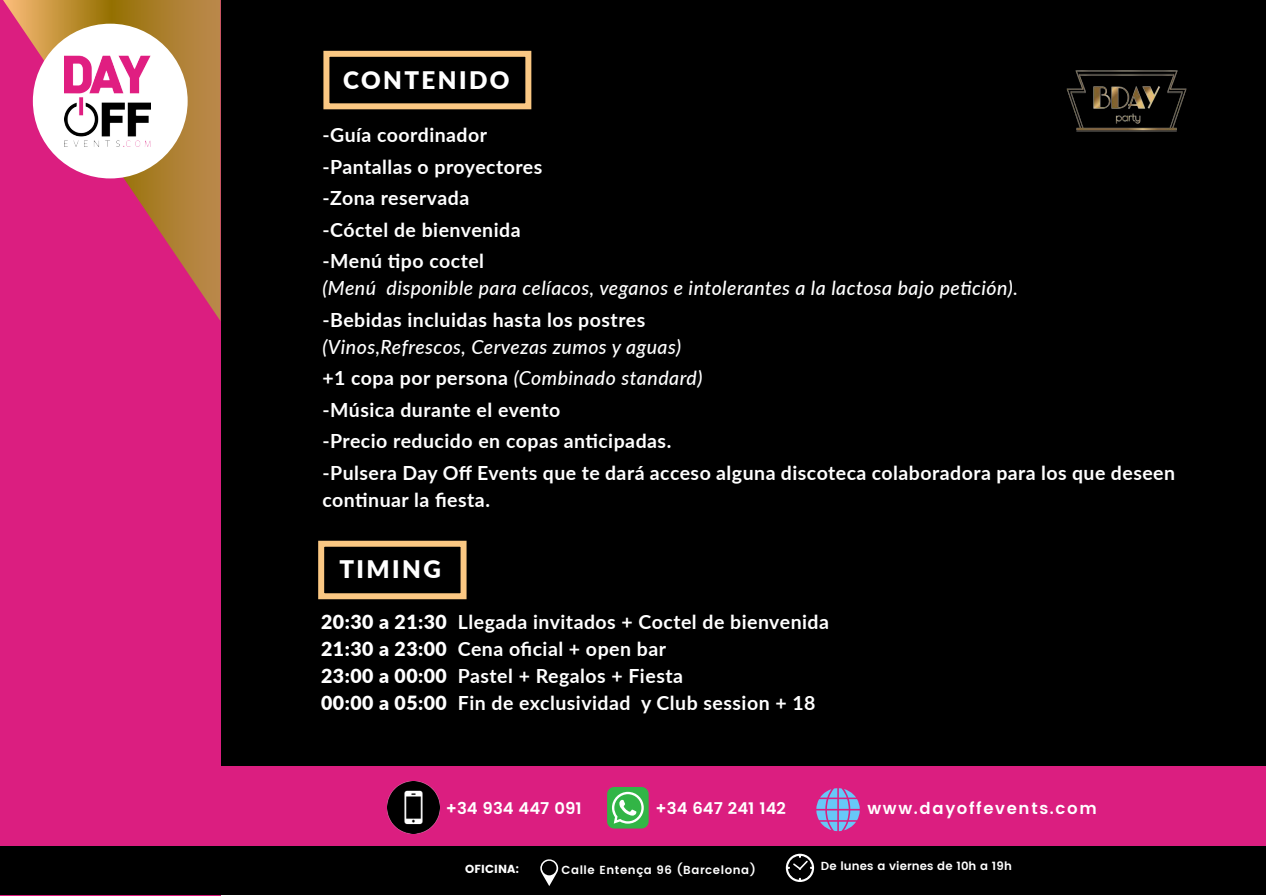
<style>
.page{position:relative;width:1266px;height:896px;background:#fff}
.page>*{position:absolute;margin:0;border:0;box-sizing:border-box;transform-origin:0 0}
.t1{font:900 24.15px "Lato";letter-spacing:.1em;color:#fff}
.t2{font:700 19.5px/31.5px "Lato";letter-spacing:.025em;color:#fff}
.t3{font:italic 500 19.5px "Lato";letter-spacing:.025em;color:#fff}
.t4{font:600 16.35px "Poppins";color:#fff}
.t5{font:600 16.35px "Poppins";letter-spacing:.1em;color:#fff}
.t6{font:600 11.7px "Poppins";letter-spacing:.05em;color:#fff}
.t7{font:600 11.7px "Poppins";letter-spacing:.01em;color:#fff}
.t8{font:11.7px "Poppins";letter-spacing:.01em;color:#fff}
.s1{font-weight:500;font-style:italic}
.s2{font-weight:900}
</style>
<div class="page">
<div style="left:220px;top:0;width:1046px;height:894px;background:#000"></div>
<div style="left:207px;top:767px;width:1059px;height:79px;background:#db1e80"></div>
<div style="left:607px;top:787px;width:42px;height:41px;background:#32b546;border-radius:7px"></div>
<svg style="left:612px;top:792px;width:32px;height:32px"></svg>
<img style="left:388px;top:782px;width:51px;height:51px">
<svg style="left:816px;top:788px;width:44px;height:43px"></svg>
<div style="left:0;top:0;width:220px;height:896px;background:#db1e80"></div>
<svg style="left:3px;top:0;width:217px;height:320px"></svg>
<div style="left:33px;top:24px;width:155px;height:154px;background:#fff;border-radius:50%"></div>
<img style="left:64px;top:56px;width:87px;height:90px">
<div style="left:0;top:846px;width:1266px;height:48px;background:#000"></div>
<svg style="left:786px;top:854px;width:28px;height:28px"></svg>
<svg style="left:540px;top:859px;width:18px;height:27px"></svg>
<div style="left:542px;top:861px;width:14px;height:14px;background:#000;border-radius:50%"></div>
<div style="left:323px;top:51px;width:208px;height:58px;border:6px solid #fbc883"></div>
<div style="left:318px;top:541px;width:148px;height:58px;border:6px solid #fbc883"></div>
<img style="left:1066px;top:70px;width:121px;height:62px">
<p class="t1" style="left:343px;top:62px;width:168px">CONTENIDO</p>
<p class="t2" style="left:322px;top:119px;width:221px">-Guía coordinador -Pantallas o proyectores -Zona reservada<br>-Cóctel de bienvenida -Menú tipo coctel</p>
<p class="t3" style="left:322px;top:274px;width:697px">(Menú disponible para celíacos, veganos e intolerantes a la lactosa bajo petición).</p>
<p class="t2" style="left:322px;top:303px;width:324px">-Bebidas incluidas hasta los postres</p>
<p class="t2" style="left:322px;top:330px;width:854px"><span class="s1">(Vinos,Refrescos, Cervezas zumos y aguas)<br></span>+1 copa por persona <span class="s1">(Combinado standard)<br></span>-Música durante el evento<br>-Precio reducido en copas anticipadas.<br>-Pulsera Day Off Events que te dará acceso alguna discoteca colaboradora para los que deseen</p>
<p class="t2" style="left:322px;top:483px;width:169px">continuar la fiesta.</p>
<p class="t1" style="left:339px;top:551px;width:103px">TIMING</p>
<p class="t2" style="left:321px;top:607px;width:509px;line-height:27px"><span class="s2">20:30 a 21:30</span> Llegada invitados + Coctel de bienvenida <span class="s2">21:30 a 23:00</span> Cena oficial + open bar<br><span class="s2">23:00 a 00:00</span> Pastel + Regalos + Fiesta<br><span class="s2">00:00 a 05:00</span> Fin de exclusividad y Club session + 18</p>
<p class="t4" style="left:446px;top:796px;width:137px">+34 934 447 091</p>
<p class="t4" style="left:656px;top:796px;width:132px">+34 647 241 142</p>
<p class="t5" style="left:867px;top:796px;width:231px">www.dayoffevents.com</p>
<p class="t8" style="left:465px;top:862px;width:56px">OFICINA:</p>
<p class="t6" style="left:561px;top:861px;width:196px">Calle Entença 96 (Barcelona)</p>
<p class="t7" style="left:821px;top:857px;width:192px">De lunes a viernes de 10h a 19h</p>
</div>
